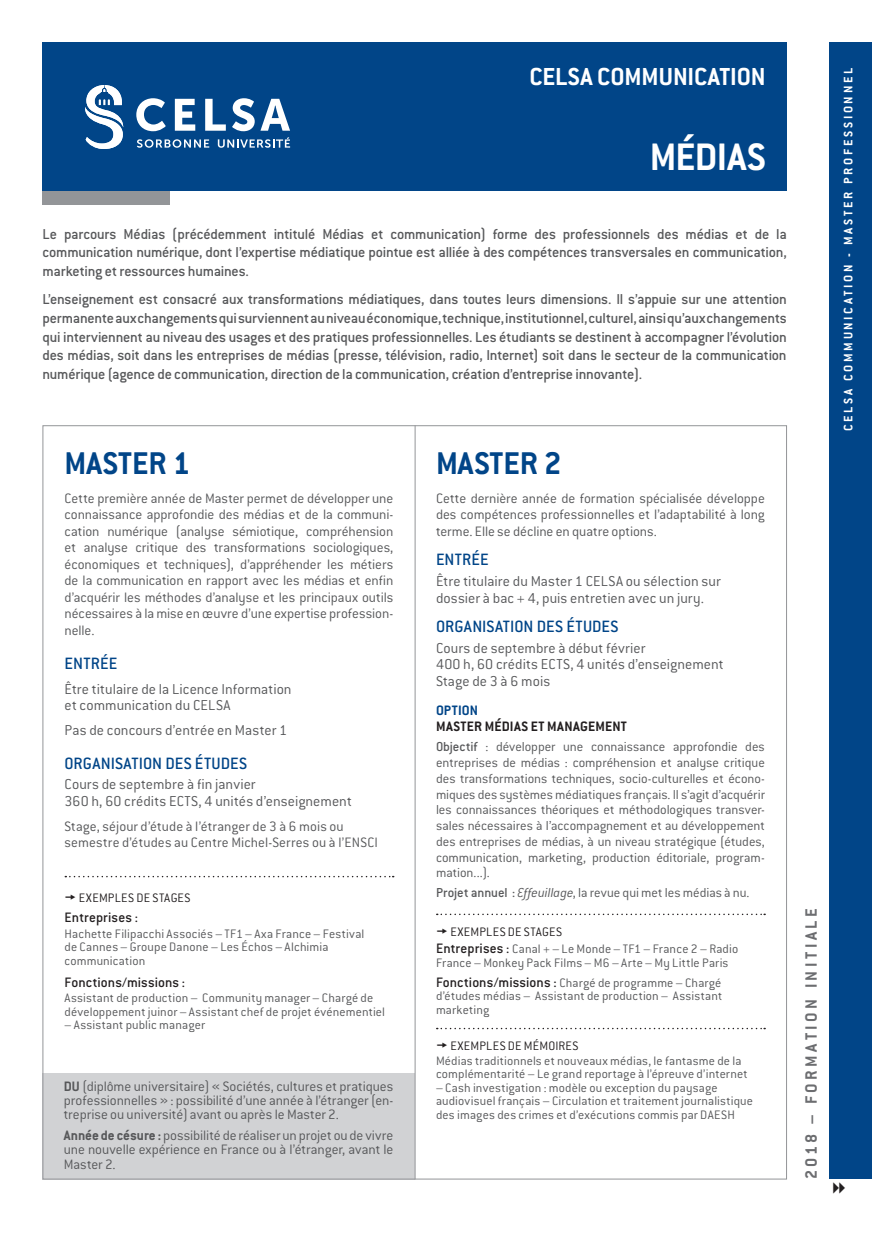
<style>
.page{position:relative;width:872px;height:1242px;background:#fff}
.page>*{position:absolute;margin:0;border:0;box-sizing:border-box;transform-origin:0 0}
.t1{font:700 42px "Conduit ITC";color:#fff}
.t2{font:700 34.5px "Conduit ITC";color:#014588}
.t3{font:700 27px "Conduit ITC";letter-spacing:-.005em;color:#fff}
.t4{font:500 18px "Conduit ITC";letter-spacing:.005em;color:#014588}
.t5{font:700 18px "Conduit ITC";letter-spacing:.2em;color:#6c6d70}
.t6{font:500 15.75px/18.9px "Conduit ITC";letter-spacing:-.015em;color:#57585a;text-align:justify}
.t7{font:300 15.75px/16.5px "Conduit ITC";letter-spacing:.005em;color:#57585a}
.t8{font:300 15px/16.5px "Conduit ITC";color:#57585a;text-align:justify}
.t9{font:500 15px "Conduit ITC";letter-spacing:.005em;color:#231f20}
.t10{font:700 15px "Conduit ITC";letter-spacing:.025em;color:#231f20}
.t11{font:700 15px "Conduit ITC";letter-spacing:.005em;color:#014588}
.t12{font:300 14.25px/15.8px "Conduit ITC";letter-spacing:-.005em;color:#57585a;text-align:justify}
.t13{font:300 13.5px/13.5px "Conduit ITC";letter-spacing:.01em;color:#57585a}
.t14{font:700 13.5px "Conduit ITC";letter-spacing:.195em;color:#fff}
.t15{font:300 13.5px "Conduit ITC";letter-spacing:.025em;color:#231f20}
.s1{font-weight:700}
.s2{font-weight:500}
.s3{font-style:italic}
.s4{color:#231f20}
.s5{font-weight:500;font-size:15px;color:#231f20}
</style>
<div class="page">
<div style="left:43px;top:1073px;width:372px;height:106px;background:#d1d2d4"></div>
<div style="left:43px;top:192px;width:127px;height:13px;background:#939598"></div>
<svg style="left:65px;top:876px;width:329px;height:1px"></svg>
<svg style="left:437px;top:913px;width:328px;height:2px"></svg>
<svg style="left:437px;top:1027px;width:328px;height:2px"></svg>
<hr style="left:415px;top:425px;width:1px;height:754px;background:#939598">
<div style="left:829px;top:43px;width:43px;height:1136px;background:#014588"></div>
<div style="left:43px;top:43px;width:744px;height:148px;background:#014588"></div>
<div style="left:43px;top:191px;width:127px;height:13px;background:#939598"></div>
<svg style="left:137px;top:139px;width:72px;height:9px"></svg>
<svg style="left:218px;top:137px;width:72px;height:11px"></svg>
<svg style="left:85px;top:85px;width:39px;height:64px"></svg>
<svg style="left:136px;top:98px;width:30px;height:33px"></svg>
<svg style="left:175px;top:99px;width:20px;height:32px"></svg>
<svg style="left:205px;top:99px;width:21px;height:32px"></svg>
<svg style="left:232px;top:98px;width:58px;height:33px"></svg>
<h3 class="t3" style="left:529px;top:61px;width:238px">CELSA COMMUNICATION</h3>
<h1 class="t1" style="left:650px;top:132px;width:98px">MÉDIAS</h1>
<p class="t6" style="left:43px;top:224px;width:746px">Le parcours Médias (précédemment intitulé Médias et communication) forme des professionnels des médias et de la communication numérique, dont l’expertise médiatique pointue est alliée à des compétences transversales en communication, marketing et ressources humaines.</p>
<p class="t6" style="left:43px;top:289px;width:746px">L’enseignement est consacré aux transformations médiatiques, dans toutes leurs dimensions. Il s’appuie sur une attention permanente aux changements qui surviennent au niveau économique, technique, institutionnel, culturel, ainsi qu’aux changements qui interviennent au niveau des usages et des pratiques professionnelles. Les étudiants se destinent à accompagner l’évolution des médias, soit dans les entreprises de médias (presse, télévision, radio, Internet) soit dans le secteur de la communication numérique (agence de communication, direction de la communication, création d’entreprise innovante).</p>
<h2 class="t2" style="left:65px;top:443px;width:127px">MASTER 1</h2>
<p class="t8" style="left:65px;top:490px;width:330px">Cette première année de Master permet de développer une connaissance approfondie des médias et de la communi&shy;cation numérique (analyse sémiotique, compréhension et analyse critique des transformations sociologiques, économiques et techniques), d’appréhender les métiers de la communication en rapport avec les médias et enfin d’acquérir les méthodes d’analyse et les principaux outils nécessaires à la mise en œuvre d’une expertise profession&shy;nelle.</p>
<p class="t4" style="left:65px;top:653px;width:54px">ENTRÉE</p>
<p class="t7" style="left:65px;top:680px;width:229px">Être titulaire de la Licence Information et communication du CELSA</p>
<p class="t7" style="left:65px;top:722px;width:224px">Pas de concours d’entrée en Master 1</p>
<p class="t4" style="left:65px;top:753px;width:184px">ORGANISATION DES ÉTUDES</p>
<p class="t7" style="left:65px;top:776px;width:289px">Cours de septembre à fin janvier<br>360 h, 60 crédits ECTS, 4 unités d’enseignement</p>
<p class="t8" style="left:65px;top:818px;width:315px">Stage, séjour d’étude à l’étranger de 3 à 6 mois ou semestre d’études au Centre Michel-Serres ou à l’ENSCI</p>
<p class="t15" style="left:79px;top:891px;width:113px">EXEMPLES DE STAGES</p>
<p class="t9" style="left:65px;top:909px;width:75px">Entreprises :</p>
<p class="t13" style="left:65px;top:926px;width:301px">Hachette Filipacchi Associés – TF1 – Axa France – Festival de Cannes – Groupe Danone – Les échos – Alchimia communication</p>
<p class="t9" style="left:65px;top:973px;width:122px">Fonctions/missions :</p>
<p class="t13" style="left:65px;top:991px;width:322px">Assistant de production – Community manager – Chargé de développement juinor – Assistant chef de projet événementiel</p>
<p class="t13" style="left:65px;top:1018px;width:142px">– Assistant public manager</p>
<p class="t8" style="left:64px;top:1079px;width:331px;line-height:14.2px"><span class="s1">DU</span> (diplôme universitaire) « Sociétés, cultures et pratiques professionnelles » : possibilité d’une année à l’étranger (en&shy;treprise ou université) avant ou après le Master 2.</p>
<p class="t8" style="left:64px;top:1128px;width:331px;line-height:14.2px"><span class="s1">ANNÉE DE CÉSURE :</span> possibilité de réaliser un projet ou de vivre une nouvelle expérience en France ou à l’étranger, avant le Master 2.</p>
<h2 class="t2" style="left:436px;top:443px;width:127px">MASTER 2</h2>
<p class="t8" style="left:436px;top:490px;width:330px">Cette dernière année de formation spécialisée développe des compétences professionnelles et l’adaptabilité à long terme. Elle se décline en quatre options.</p>
<p class="t4" style="left:436px;top:549px;width:54px">ENTRÉE</p>
<p class="t7" style="left:436px;top:573px;width:286px">Être titulaire du Master 1 CELSA ou sélection sur dossier à bac + 4, puis entretien avec un jury.</p>
<p class="t4" style="left:436px;top:616px;width:184px">ORGANISATION DES ÉTUDES</p>
<p class="t7" style="left:436px;top:639px;width:289px">Cours de septembre à début février<br>400 h, 60 crédits ECTS, 4 unités d’enseignement<br>Stage de 3 à 6 mois</p>
<p class="t11" style="left:436px;top:701px;width:44px">OPTION</p>
<p class="t10" style="left:436px;top:718px;width:19px">MASTER</p>
<p class="t10" style="left:485px;top:718px;width:142px">MÉDIAS ET MANAGEMENT</p>
<p class="t12" style="left:436px;top:739px;width:330px"><span class="s2">Objectif</span> : développer une connaissance approfondie des entreprises de médias : compréhension et analyse critique des transformations techniques, socio-culturelles et écono&shy;miques des systèmes médiatiques français. Il s’agit d’acquérir les connaissances théoriques et méthodologiques transver&shy;sales nécessaires à l’accompagnement et au développement des entreprises de médias, à un niveau stratégique (études, communication, marketing, production éditoriale, program&shy;mation...).</p>
<p class="t12" style="left:436px;top:885px;width:315px"><span class="s2">Projet annuel :</span> <span class="s3">Effeuillage</span>, la revue qui met les médias à nu.</p>
<p class="t13" style="left:436px;top:923px;width:304px;line-height:17.5px;text-indent:14px"><span class="s4">EXEMPLES DE STAGES<br></span><span class="s5">Entreprises :</span> Canal + – Le Monde – TF1 – France 2 – Radio</p>
<p class="t13" style="left:436px;top:953px;width:294px;line-height:19.6px">France – Monkey Pack Films – M6 – Arte – My Little Paris<br><span class="s5">Fonctions/missions :</span> Chargé de programme – Chargé</p>
<p class="t13" style="left:436px;top:989px;width:288px">d’études médias – Assistant de production – Assistant marketing</p>
<p class="t15" style="left:450px;top:1038px;width:130px">EXEMPLES DE MÉMOIRES</p>
<p class="t13" style="left:436px;top:1053px;width:313px">Médias traditionnels et nouveaux médias, le fantasme de la complémentarité – Le grand reportage à l’épreuve d’internet</p>
<p class="t13" style="left:436px;top:1080px;width:318px">– Cash investigation : modèle ou exception du paysage audiovisuel français – Circulation et traitement journalistique des images des crimes et d’exécutions commis par DAESH</p>
<p class="t5" style="left:800px;top:1179px;width:271px;rotate:-90deg">2018 – FORMATION INITIALE</p>
<p class="t14" style="left:840px;top:431px;width:365px;rotate:-90deg">CELSA COMMU NICATION - MASTER PR OFESSIONNEL</p>
</div>
